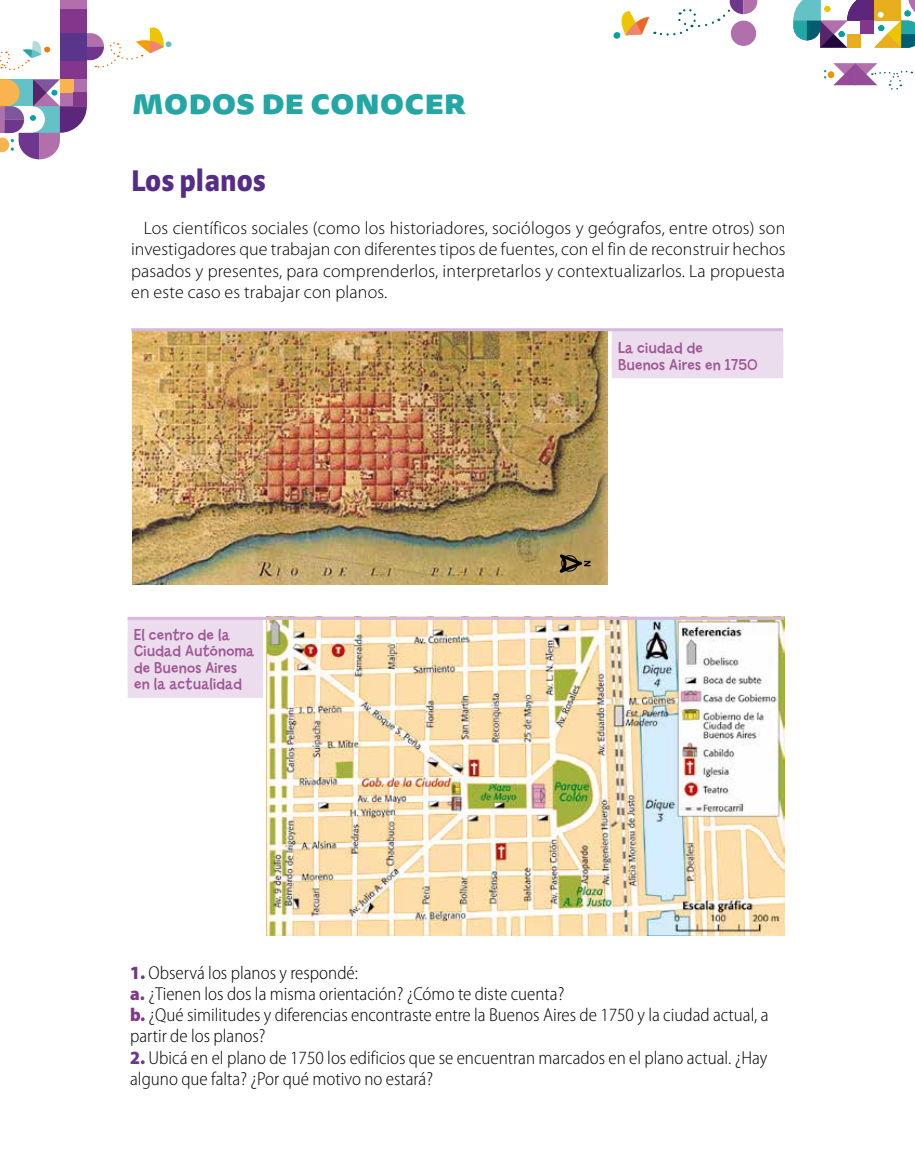
<style>
.page{position:relative;width:915px;height:1170px;background:#fff}
.page>*{position:absolute;margin:0;border:0;box-sizing:border-box;transform-origin:0 0}
.t1{font:800 34.5px "Tisa Sans Pro";color:#24a6a4;scale:1.04 1}
.t2{font:900 condensed 31.5px "Strada OT";color:#552c86}
.t3{font:300 semi-condensed 18.75px/21.3px "Myriad Pro";color:#000}
.t4{font:300 18px/21.3px "Myriad Pro";letter-spacing:.01em;color:#000;text-align:justify}
.t5{font:16.5px/16.5px "Billy";letter-spacing:.015em;color:#9f5794}
.s1{font-weight:900;color:#6e368c}
.s2{font-weight:900;color:#82368c}
</style>
<div class="page">
<div style="left:60px;top:0;width:27px;height:9px;background:#b16fac"></div>
<div style="left:60px;top:9px;width:27px;height:24px;background:#82368c"></div>
<svg style="left:0;top:27px;width:171px;height:132px"></svg>
<div style="left:827px;top:71px;width:6px;height:7px;background:#f39200;border-radius:50%"></div>
<svg style="left:833px;top:63px;width:79px;height:27px"></svg>
<svg style="left:613px;top:0;width:301px;height:48px"></svg>
<img style="left:132px;top:330px;width:475px;height:255px">
<img style="left:266px;top:617px;width:518px;height:318px">
<svg style="left:547px;top:554px;width:43px;height:26px"></svg>
<div style="left:128px;top:617px;width:135px;height:31px;background:#ebddee"></div>
<div style="left:128px;top:633px;width:135px;height:32px;background:#ebddee"></div>
<div style="left:128px;top:650px;width:135px;height:31px;background:#ebddee"></div>
<div style="left:128px;top:666px;width:135px;height:32px;background:#ebddee"></div>
<div style="left:611px;top:330px;width:172px;height:31px;background:#ebddee"></div>
<div style="left:611px;top:346px;width:172px;height:32px;background:#ebddee"></div>
<hr style="left:133px;top:328px;width:648px;height:3px;background:#d6b9da">
<hr style="left:129px;top:617px;width:653px;height:3px;background:#d6b9da">
<h1 class="t1" style="left:132px;top:76px;width:322px">MODOS DE CONOCER</h1>
<h2 class="t2" style="left:131px;top:162px;width:136px">Los planos</h2>
<p class="t4" style="left:131px;top:217px;width:655px;text-indent:13px">Los científicos sociales (como los historiadores, sociólogos y geógrafos, entre otros) son investigadores que trabajan con diferentes tipos de fuentes, con el fin de reconstruir hechos pasados y presentes, para comprenderlos, interpretarlos y contextualizarlos. La propuesta en este caso es trabajar con planos.</p>
<p class="t5" style="left:134px;top:626px;width:122px">El centro de la<br>Ciudad Autónoma de Buenos Aires en la actualidad</p>
<p class="t5" style="left:618px;top:340px;width:141px">La ciudad de<br>Buenos Aires en 1750</p>
<p class="t3" style="left:130px;top:961px;width:639px"><span class="s1">1.</span> Observá los planos y respondé:<br><span class="s2">a.</span> ¿Tienen los dos la misma orientación? ¿Cómo te diste cuenta?<br><span class="s2">b.</span> ¿Qué similitudes y diferencias encontraste entre la Buenos Aires de 1750 y la ciudad actual, a partir de los planos?</p>
<p class="t3" style="left:130px;top:1046px;width:638px"><span class="s1">2.</span> Ubicá en el plano de 1750 los edificios que se encuentran marcados en el plano actual. ¿Hay alguno que falta? ¿Por qué motivo no estará?</p>
</div>
